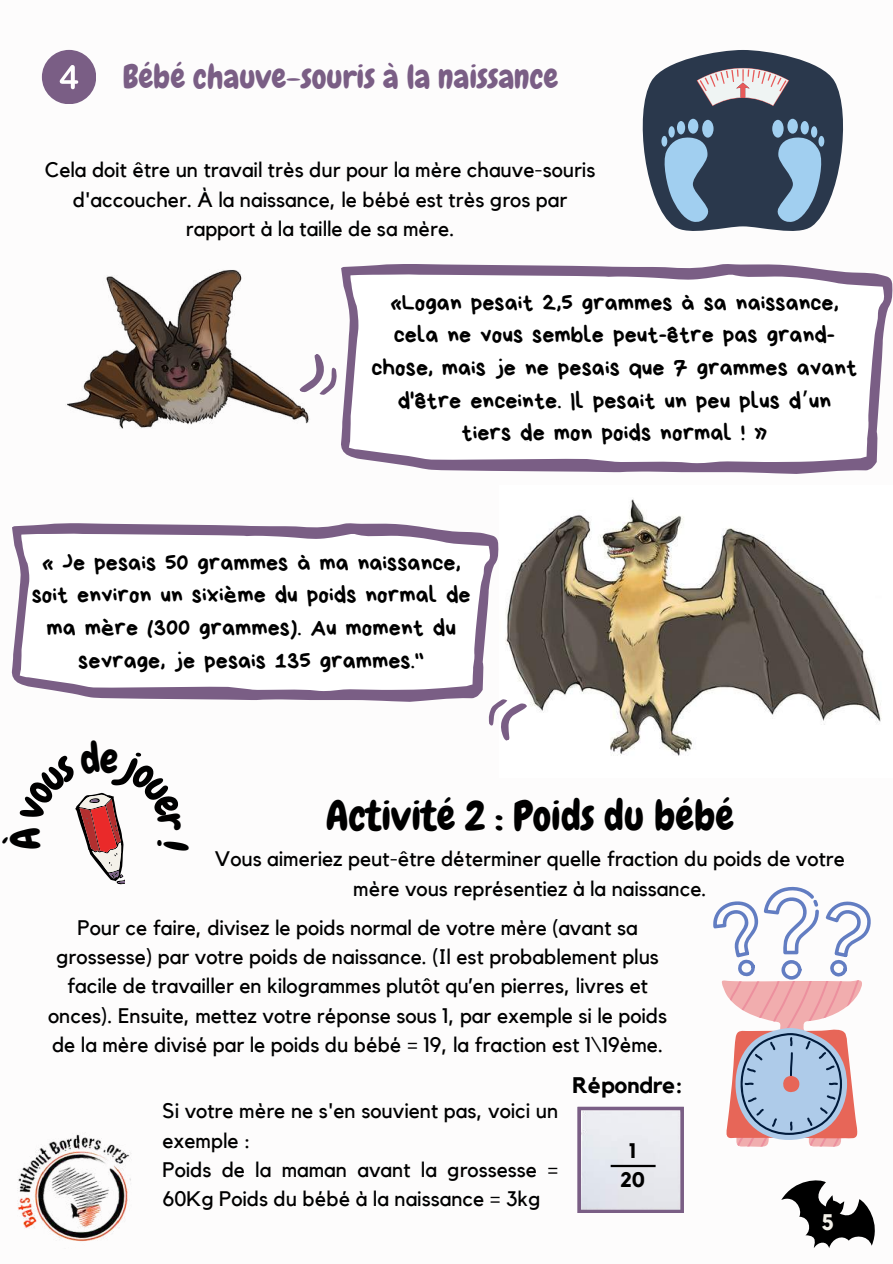
<style>
.page{position:relative;width:893px;height:1264px;background:#fff}
.page>*{position:absolute;margin:0;border:0;box-sizing:border-box;transform-origin:0 0}
.t1{font:41.25px "Chewy";color:#000}
.t2{font:33px "Chewy";color:#7a5e85}
.t3{font:24px/32.7px "Bryndan Write";color:#000;text-align:center}
.t4{font:700 22.5px "Kollektif";color:#000}
.t5{font:700 22.5px "Kollektif";color:#f4f1e9}
.t6{font:21px/29.2px "Kollektif";color:#000;text-align:center}
.t7{font:700 21px/29.2px "Kollektif";color:#000;text-align:center}
.s1{font-family:"Noto Sans Gurmukhi"}
</style>
<div class="page">
<img style="left:18px;top:1132px;width:113px;height:110px">
<svg style="left:781px;top:1180px;width:94px;height:68px"></svg>
<svg style="left:341px;top:264px;width:551px;height:210px"></svg>
<img style="left:67px;top:269px;width:243px;height:160px">
<svg style="left:11px;top:523px;width:487px;height:178px"></svg>
<img style="left:505px;top:499px;width:377px;height:257px">
<div style="left:42px;top:50px;width:54px;height:54px;background:#7a5e85;border-radius:50%"></div>
<svg style="left:60px;top:65px;width:18px;height:24px"></svg>
<svg style="left:288px;top:349px;width:56px;height:55px"></svg>
<svg style="left:482px;top:690px;width:55px;height:54px"></svg>
<svg style="left:577px;top:1106px;width:106px;height:107px;background:#d9d7e0"></svg>
<svg style="left:642px;top:50px;width:202px;height:181px"></svg>
<svg style="left:713px;top:886px;width:157px;height:261px"></svg>
<svg style="left:75px;top:792px;width:50px;height:93px"></svg>
<h2 class="t2" style="left:123px;top:55px;width:437px">Bébé chauve-souris à la naissance</h2>
<p class="t6" style="left:45px;top:156px;width:552px">Cela doit être un travail très dur pour la mère chauve-souris d'accoucher. À la naissance, le bébé est très gros par rapport à la taille de sa mère.</p>
<p class="t3" style="left:371px;top:286px;width:487px">«Logan pesait 2,5 grammes à sa naissance, cela ne vous semble peut-être pas grand&shy;chose, mais je ne pesais que 7 grammes avant d'être enceinte. Il pesait un peu plus d<span class="s1">’</span>un tiers de mon poids normal ! »</p>
<p class="t3" style="left:32px;top:546px;width:440px">« Je pesais 50 grammes à ma naissance, soit environ un sixième du poids normal de ma mère (300 grammes). Au moment du sevrage, je pesais 135 grammes."</p>
<h1 class="t1" style="left:326px;top:790px;width:410px">Activité 2 : Poids du bébé</h1>
<p class="t6" style="left:215px;top:845px;width:631px">Vous aimeriez peut-être déterminer quelle fraction du poids de votre mère vous représentiez à la naissance.</p>
<p class="t6" style="left:48px;top:913px;width:620px">Pour ce faire, divisez le poids normal de votre mère (avant sa grossesse) par votre poids de naissance. (Il est probablement plus facile de travailler en kilogrammes plutôt qu’en pierres, livres et onces). Ensuite, mettez votre réponse sous 1, par exemple si le poids de la mère divisé par le poids du bébé = 19, la fraction est 1\19ème.</p>
<p class="t6" style="left:162px;top:1097px;width:397px;text-align:left">Si votre mère ne s'en souvient pas, voici un exemple :<br>Poids de la maman avant la grossesse =<br>60Kg Poids du bébé à la naissance = 3kg</p>
<p class="t4" style="left:572px;top:1075px;width:112px">Répondre:</p>
<p class="t7" style="left:620px;top:1136px;width:26px">1<br>20</p>
<p class="t5" style="left:821px;top:1211px;width:14px">5</p>
</div>
